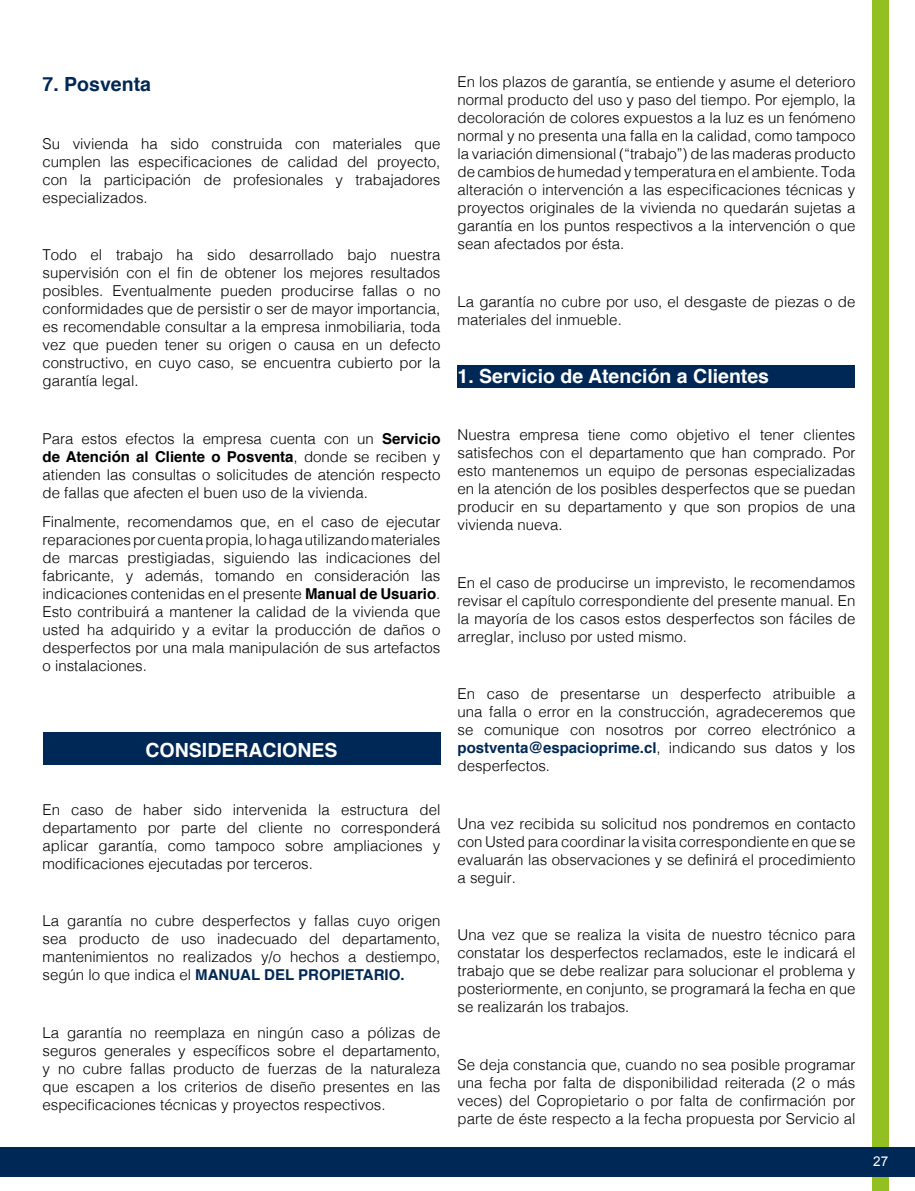
<style>
.page{position:relative;width:915px;height:1191px;background:#fff}
.page>*{position:absolute;margin:0;border:0;box-sizing:border-box;transform-origin:0 0}
.t1{font:700 19.5px "Helvetica";color:#fff}
.t2{font:700 19.5px "Helvetica";color:#002856}
.t3{font:300 15px/18px "Helvetica";color:#000;text-align:justify}
.t4{font:13.5px "Arial";color:#fff}
.s1{font-weight:700}
.s2{font-weight:700;color:#002856}
</style>
<div class="page">
<div style="left:872px;top:0;width:16px;height:1191px;background:#92c020"></div>
<div style="left:0;top:1147px;width:914px;height:29px;background:#002856"></div>
<div style="left:43px;top:732px;width:397px;height:33px;background:#002856"></div>
<div style="left:457px;top:365px;width:398px;height:23px;background:#002856"></div>
<h1 class="t2" style="left:43px;top:69px;width:110px">7. Posventa</h1>
<p class="t3" style="left:43px;top:133px;width:399px">Su vivienda ha sido construida con materiales que cumplen las especificaciones de calidad del proyecto, con la participación de profesionales y trabajadores especializados.</p>
<p class="t3" style="left:43px;top:245px;width:399px">Todo el trabajo ha sido desarrollado bajo nuestra supervisión con el fin de obtener los mejores resultados posibles. Eventualmente pueden producirse fallas o no conformidades que de persistir o ser de mayor importancia, es recomendable consultar a la empresa inmobiliaria, toda vez que pueden tener su origen o causa en un defecto constructivo, en cuyo caso, se encuentra cubierto por la garantía legal.</p>
<p class="t3" style="left:43px;top:428px;width:399px">Para estos efectos la empresa cuenta con un <span class="s1">Servicio de Atención al Cliente o Posventa</span>, donde se reciben y atienden las consultas o solicitudes de atención respecto de fallas que afecten el buen uso de la vivienda.</p>
<p class="t3" style="left:43px;top:511px;width:399px">Finalmente, recomendamos que, en el caso de ejecutar reparaciones por cuenta propia, lo haga utilizando materiales de marcas prestigiadas, siguiendo las indicaciones del fabricante, y además, tomando en consideración las indicaciones contenidas en el presente <span class="s1">Manual de Usuario</span>.<br>Esto contribuirá a mantener la calidad de la vivienda que usted ha adquirido y a evitar la producción de daños o desperfectos por una mala manipulación de sus artefactos o instalaciones.</p>
<h1 class="t1" style="left:145px;top:734px;width:193px">CONSIDERACIONES</h1>
<p class="t3" style="left:43px;top:799px;width:399px">En caso de haber sido intervenida la estructura del departamento por parte del cliente no corresponderá aplicar garantía, como tampoco sobre ampliaciones y modificaciones ejecutadas por terceros.</p>
<p class="t3" style="left:43px;top:910px;width:399px">La garantía no cubre desperfectos y fallas cuyo origen sea producto de uso inadecuado del departamento, mantenimientos no realizados y/o hechos a destiempo, según lo que indica el <span class="s2">MANUAL DEL PROPIETARIO.</span></p>
<p class="t3" style="left:43px;top:1022px;width:399px">La garantía no reemplaza en ningún caso a pólizas de seguros generales y específicos sobre el departamento, y no cubre fallas producto de fuerzas de la naturaleza que escapen a los criterios de diseño presentes en las especificaciones técnicas y proyectos respectivos.</p>
<p class="t3" style="left:457px;top:72px;width:399px">En los plazos de garantía, se entiende y asume el deterioro normal producto del uso y paso del tiempo. Por ejemplo, la decoloración de colores expuestos a la luz es un fenómeno normal y no presenta una falla en la calidad, como tampoco la variación dimensional (“trabajo”) de las maderas producto de cambios de humedad y temperatura en el ambiente. Toda alteración o intervención a las especificaciones técnicas y proyectos originales de la vivienda no quedarán sujetas a garantía en los puntos respectivos a la intervención o que sean afectados por ésta.</p>
<p class="t3" style="left:457px;top:291px;width:399px">La garantía no cubre por uso, el desgaste de piezas o de materiales del inmueble.</p>
<h1 class="t1" style="left:457px;top:360px;width:313px">1. Servicio de Atención a Clientes</h1>
<p class="t3" style="left:457px;top:425px;width:399px">Nuestra empresa tiene como objetivo el tener clientes satisfechos con el departamento que han comprado. Por esto mantenemos un equipo de personas especializadas en la atención de los posibles desperfectos que se puedan producir en su departamento y que son propios de una vivienda nueva.</p>
<p class="t3" style="left:457px;top:572px;width:399px">En el caso de producirse un imprevisto, le recomendamos revisar el capítulo correspondiente del presente manual. En la mayoría de los casos estos desperfectos son fáciles de arreglar, incluso por usted mismo.</p>
<p class="t3" style="left:457px;top:684px;width:399px">En caso de presentarse un desperfecto atribuible a una falla o error en la construcción, agradeceremos que se comunique con nosotros por correo electrónico a <span class="s2">postventa@espacioprime.cl</span>, indicando sus datos y los desperfectos.</p>
<p class="t3" style="left:457px;top:813px;width:399px">Una vez recibida su solicitud nos pondremos en contacto con Usted para coordinar la visita correspondiente en que se evaluarán las observaciones y se definirá el procedimiento a seguir.</p>
<p class="t3" style="left:457px;top:925px;width:399px">Una vez que se realiza la visita de nuestro técnico para constatar los desperfectos reclamados, este le indicará el trabajo que se debe realizar para solucionar el problema y posteriormente, en conjunto, se programará la fecha en que se realizarán los trabajos.</p>
<p class="t3" style="left:457px;top:1054px;width:399px">Se deja constancia que, cuando no sea posible programar una fecha por falta de disponibilidad reiterada (2 o más veces) del Copropietario o por falta de confirmación por parte de éste respecto a la fecha propuesta por Servicio al</p>
<p class="t4" style="left:872px;top:1152px;width:17px">27</p>
</div>
